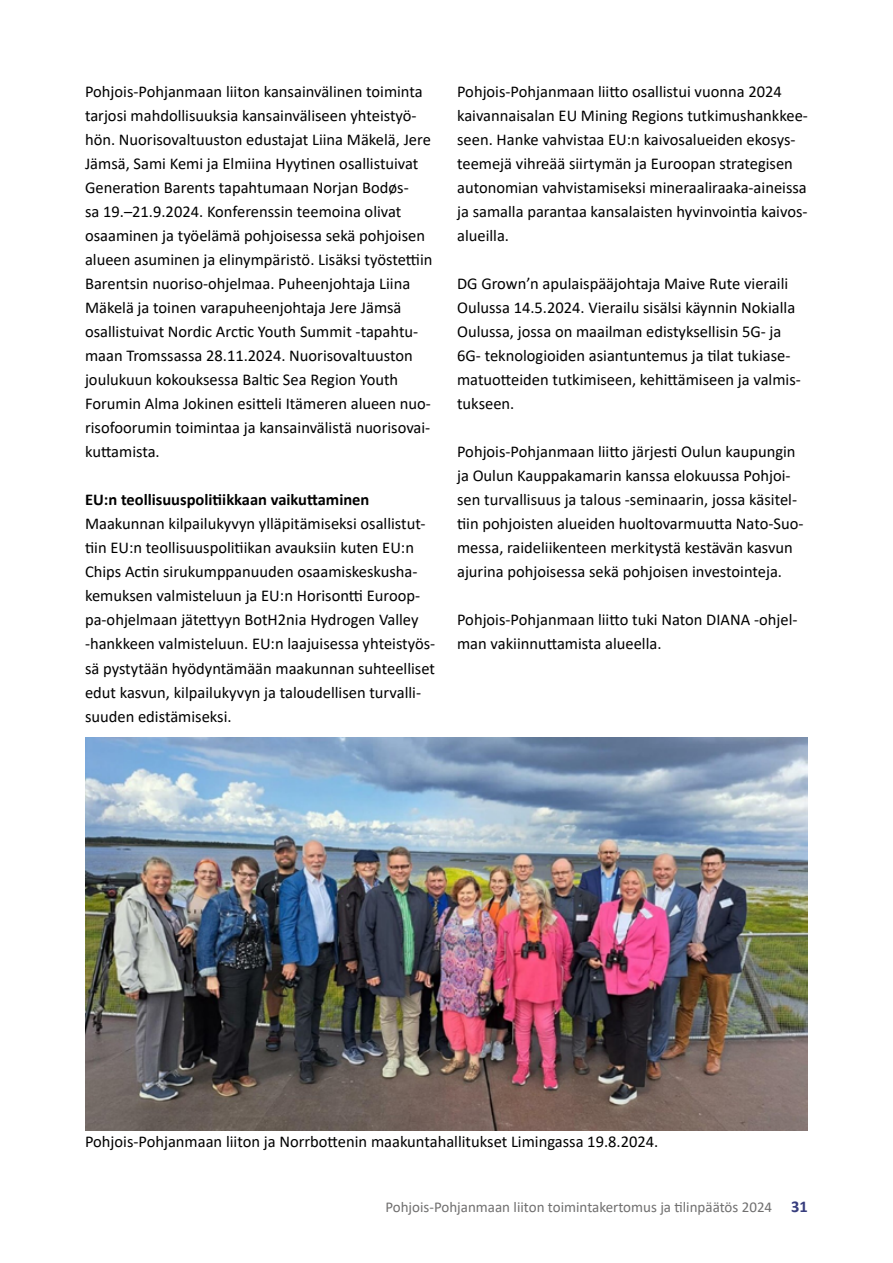
<style>
.page{position:relative;width:893px;height:1263px;background:#fff}
.page>*{position:absolute;margin:0;border:0;box-sizing:border-box;transform-origin:0 0}
.P__leipis{font:16.5px/24px "Calibri";color:#000}
.P__leipis-2{font:700 16.5px "Calibri";color:#000}
.t1{font:15px "Calibri";color:#706f6f}
.s1{font-weight:700;font-size:16.5px;color:#373d7d}
</style>
<div class="page">
<img style="left:85px;top:738px;width:723px;height:392px">
<p class="P__leipis" style="left:85px;top:80px;width:349px">Pohjois-Pohjanmaan liiton kansainvälinen toiminta tarjosi mahdollisuuksia kansainväliseen yhteistyö&shy;hön. Nuorisovaltuuston edustajat Liina Mäkelä, Jere Jämsä, Sami Kemi ja Elmiina Hyytinen osallistuivat Generation Barents tapahtumaan Norjan Bodøs-<br>sa 19.–21.9.2024. Konferenssin teemoina olivat osaaminen ja työelämä pohjoisessa sekä pohjoisen alueen asuminen ja elinympäristö. Lisäksi työstettiin Barentsin nuoriso-ohjelmaa. Puheenjohtaja Liina Mäkelä ja toinen varapuheenjohtaja Jere Jämsä osallistuivat Nordic Arctic Youth Summit -tapahtu&shy;maan Tromssassa 28.11.2024. Nuorisovaltuuston joulukuun kokouksessa Baltic Sea Region Youth Forumin Alma Jokinen esitteli Itämeren alueen nuo&shy;risofoorumin toimintaa ja kansainvälistä nuorisovai&shy;kuttamista.</p>
<p class="P__leipis-2" style="left:85px;top:488px;width:286px">EU:n teollisuuspolitiikkaan vaikuttaminen</p>
<p class="P__leipis" style="left:85px;top:512px;width:352px">Maakunnan kilpailukyvyn ylläpitämiseksi osallistut&shy;tiin EU:n teollisuuspolitiikan avauksiin kuten EU:n Chips Actin sirukumppanuuden osaamiskeskusha&shy;kemuksen valmisteluun ja EU:n Horisontti Euroop&shy;pa-ohjelmaan jätettyyn BotH2nia Hydrogen Valley -hankkeen valmisteluun. EU:n laajuisessa yhteistyös&shy;sä pystytään hyödyntämään maakunnan suhteelliset edut kasvun, kilpailukyvyn ja taloudellisen turvalli&shy;suuden edistämiseksi.</p>
<p class="P__leipis" style="left:457px;top:80px;width:352px">Pohjois-Pohjanmaan liitto osallistui vuonna 2024 kaivannaisalan EU Mining Regions tutkimushankkee&shy;seen. Hanke vahvistaa EU:n kaivosalueiden ekosys&shy;teemejä vihreää siirtymän ja Euroopan strategisen autonomian vahvistamiseksi mineraaliraaka-aineissa ja samalla parantaa kansalaisten hyvinvointia kaivos&shy;alueilla.</p>
<p class="P__leipis" style="left:457px;top:272px;width:345px">DG Grown’n apulaispääjohtaja Maive Rute vieraili Oulussa 14.5.2024. Vierailu sisälsi käynnin Nokialla Oulussa, jossa on maailman edistyksellisin 5G- ja 6G- teknologioiden asiantuntemus ja tilat tukiase&shy;matuotteiden tutkimiseen, kehittämiseen ja valmis&shy;tukseen.</p>
<p class="P__leipis" style="left:457px;top:440px;width:348px">Pohjois-Pohjanmaan liitto järjesti Oulun kaupungin ja Oulun Kauppakamarin kanssa elokuussa Pohjoi&shy;sen turvallisuus ja talous -seminaarin, jossa käsitel&shy;tiin pohjoisten alueiden huoltovarmuutta Nato-Suo&shy;messa, raideliikenteen merkitystä kestävän kasvun ajurina pohjoisessa sekä pohjoisen investointeja.</p>
<p class="P__leipis" style="left:457px;top:608px;width:342px">Pohjois-Pohjanmaan liitto tuki Naton DIANA -ohjel&shy;man vakiinnuttamista alueella.</p>
<p class="P__leipis" style="left:85px;top:1129px;width:575px">Pohjois-Pohjanmaan liiton ja Norrbottenin maakuntahallitukset Limingassa 19.8.2024.</p>
<p class="t1" style="left:385px;top:1196px;width:424px">Pohjois-Pohjanmaan liiton toimintakertomus ja tilinpäätös 2024 <span class="s1">31</span></p>
</div>
